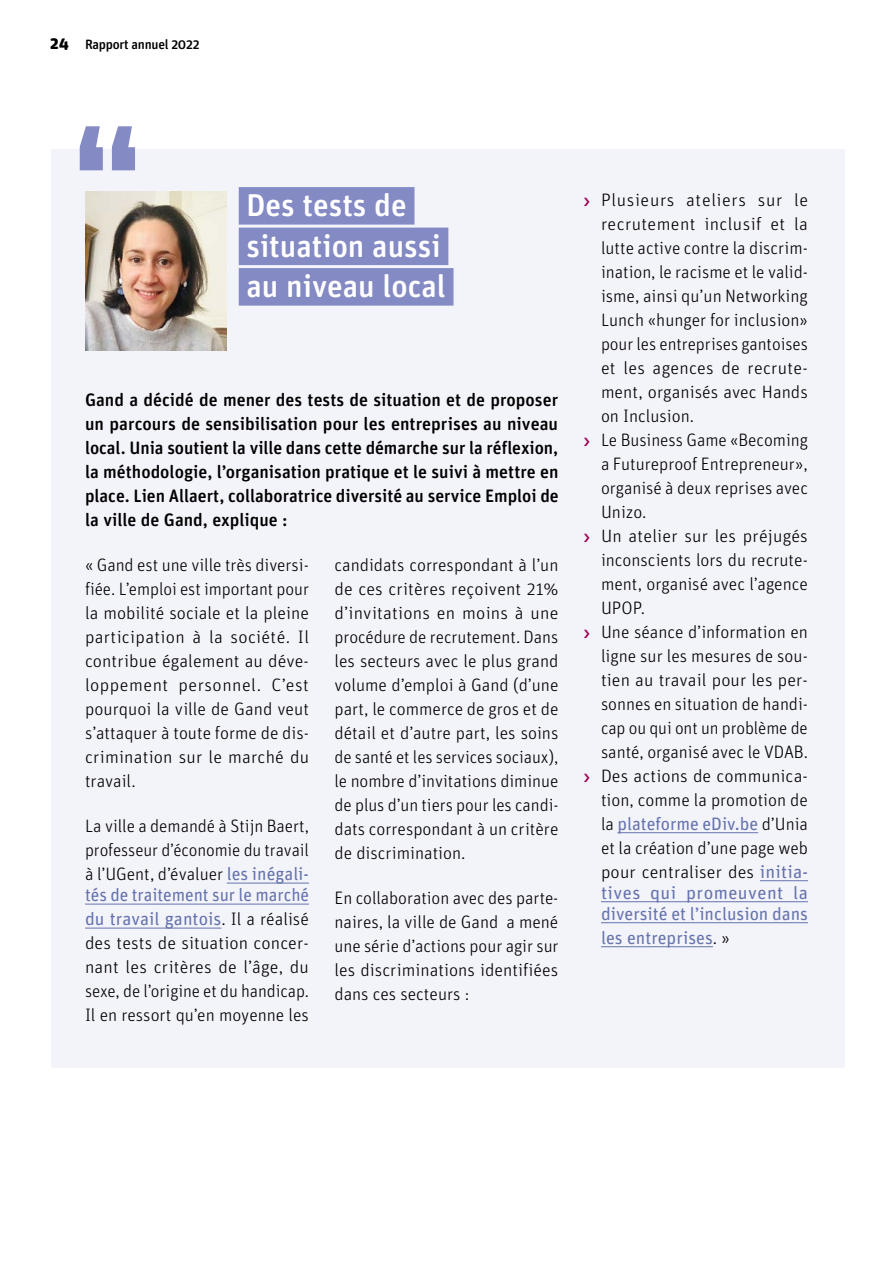
<style>
.page{position:relative;width:893px;height:1263px;background:#fff}
.page>*{position:absolute;margin:0;border:0;box-sizing:border-box;transform-origin:0 0}
.t1{font:700 171.15px "Raleway";color:#848ac4}
.titeltje{font:500 31.5px/40.5px "Unit Rounded OT";color:#fff}
.Body{font:300 18px/24px "Unit Rounded OT";color:#000;text-align:justify}
.Body-2{font:500 18px/24px "Unit Rounded OT";color:#000;text-align:justify}
.t2{font:18px/21px "Unit Rounded OT";color:#6674ad}
.t3{font:500 13.5px "Unit Rounded OT";letter-spacing:-.02em;color:#000}
.s1{font-weight:900;font-size:16.5px}
.s2{font-weight:400;color:#6674ad}
.s3{font-weight:300;color:#000}
</style>
<div class="page">
<div style="left:51px;top:149px;width:793px;height:918px;background:#f3f3fa"></div>
<div style="left:239px;top:187px;width:175px;height:38px;background:#848ac4"></div>
<div style="left:239px;top:228px;width:209px;height:37px;background:#848ac4"></div>
<div style="left:239px;top:268px;width:214px;height:38px;background:#848ac4"></div>
<hr style="left:227px;top:883px;width:82px;height:1px;background:#6674ad">
<hr style="left:85px;top:904px;width:224px;height:1px;background:#6674ad">
<hr style="left:85px;top:928px;width:136px;height:1px;background:#6674ad">
<hr style="left:617px;top:832px;width:141px;height:1px;background:#6674ad">
<hr style="left:760px;top:880px;width:48px;height:1px;background:#6674ad">
<hr style="left:601px;top:901px;width:207px;height:1px;background:#6674ad">
<hr style="left:601px;top:922px;width:207px;height:1px;background:#6674ad">
<hr style="left:601px;top:946px;width:112px;height:1px;background:#6674ad">
<img style="left:85px;top:191px;width:141px;height:159px">
<p class="t3" style="left:50px;top:36px;width:151px"><span class="s1">24</span> Rapport annuel 2022</p>
<h1 class="t1" style="left:70px;top:93px;width:76px">“</h1>
<p class="titeltje" style="left:246px;top:185px;width:201px">Des tests de situation aussi au niveau local</p>
<p class="Body-2" style="left:85px;top:387px;width:475px">Gand a décidé de mener des tests de situation et de proposer un parcours de sensibilisation pour les entreprises au niveau local. Unia soutient la ville dans cette démarche sur la réflexion, la méthodologie, l’organisation pratique et le suivi à mettre en place. Lien Allaert, collaboratrice diversité au service Emploi de la ville de Gand, explique :</p>
<p class="Body" style="left:85px;top:553px;width:226px">« Gand est une ville très diversi&shy;fiée. L’emploi est important pour la mobilité sociale et la pleine participation à la société. Il contribue également au déve&shy;loppement personnel. C’est pourquoi la ville de Gand veut s’attaquer à toute forme de dis&shy;crimination sur le marché du travail.</p>
<p class="Body" style="left:85px;top:814px;width:226px">La ville a demandé à Stijn Baert, professeur d’économie du travail à l’UGent, d’évaluer <span class="s2">les inégali-</span></p>
<p class="Body" style="left:85px;top:883px;width:226px"><span class="s2">tés de traitement sur le marché du travail gantois</span>. Il a réalisé des tests de situation concer&shy;nant les critères de l’âge, du sexe, de l’origine et du handicap.<br>Il en ressort qu’en moyenne les</p>
<p class="Body" style="left:334px;top:553px;width:226px">candidats correspondant à l’un de ces critères reçoivent 21% d’invitations en moins à une procédure de recrutement. Dans les secteurs avec le plus grand volume d’emploi à Gand (d’une part, le commerce de gros et de détail et d’autre part, les soins de santé et les services sociaux), le nombre d’invitations diminue de plus d’un tiers pour les candi&shy;dats correspondant à un critère de discrimination.</p>
<p class="Body" style="left:334px;top:886px;width:226px">En collaboration avec des parte&shy;naires, la ville de Gand a mené une série d’actions pour agir sur les discriminations identifiées dans ces secteurs :</p>
<p class="Body" style="left:601px;top:188px;width:209px">Plusieurs ateliers sur le recrutement inclusif et la lutte active contre la discrim&shy;ination, le racisme et le valid&shy;isme, ainsi qu’un Networking Lunch «hunger for inclusion» pour les entreprises gantoises et les agences de recrute&shy;ment, organisés avec Hands on Inclusion.</p>
<p class="Body" style="left:601px;top:428px;width:209px">Le Business Game «Becoming a Futureproof Entrepreneur», organisé à deux reprises avec Unizo.</p>
<p class="Body" style="left:601px;top:524px;width:208px">Un atelier sur les préjugés inconscients lors du recrute&shy;ment, organisé avec l’agence UPOP.</p>
<p class="Body" style="left:601px;top:620px;width:209px">Une séance d’information en ligne sur les mesures de sou&shy;tien au travail pour les per&shy;sonnes en situation de handi&shy;cap ou qui ont un problème de santé, organisé avec le VDAB.</p>
<p class="Body" style="left:601px;top:764px;width:208px">Des actions de communica&shy;tion, comme la promotion de la <span class="s2">plateforme eDiv.be</span> d’Unia et la création d’une page web pour centraliser des <span class="s2">initia-</span></p>
<p class="t2" style="left:601px;top:882px;width:209px">tives qui promeuvent la diversité et l’inclusion dans</p>
<p class="t2" style="left:601px;top:927px;width:130px">les entreprises<span class="s3">. »</span></p>
</div>
